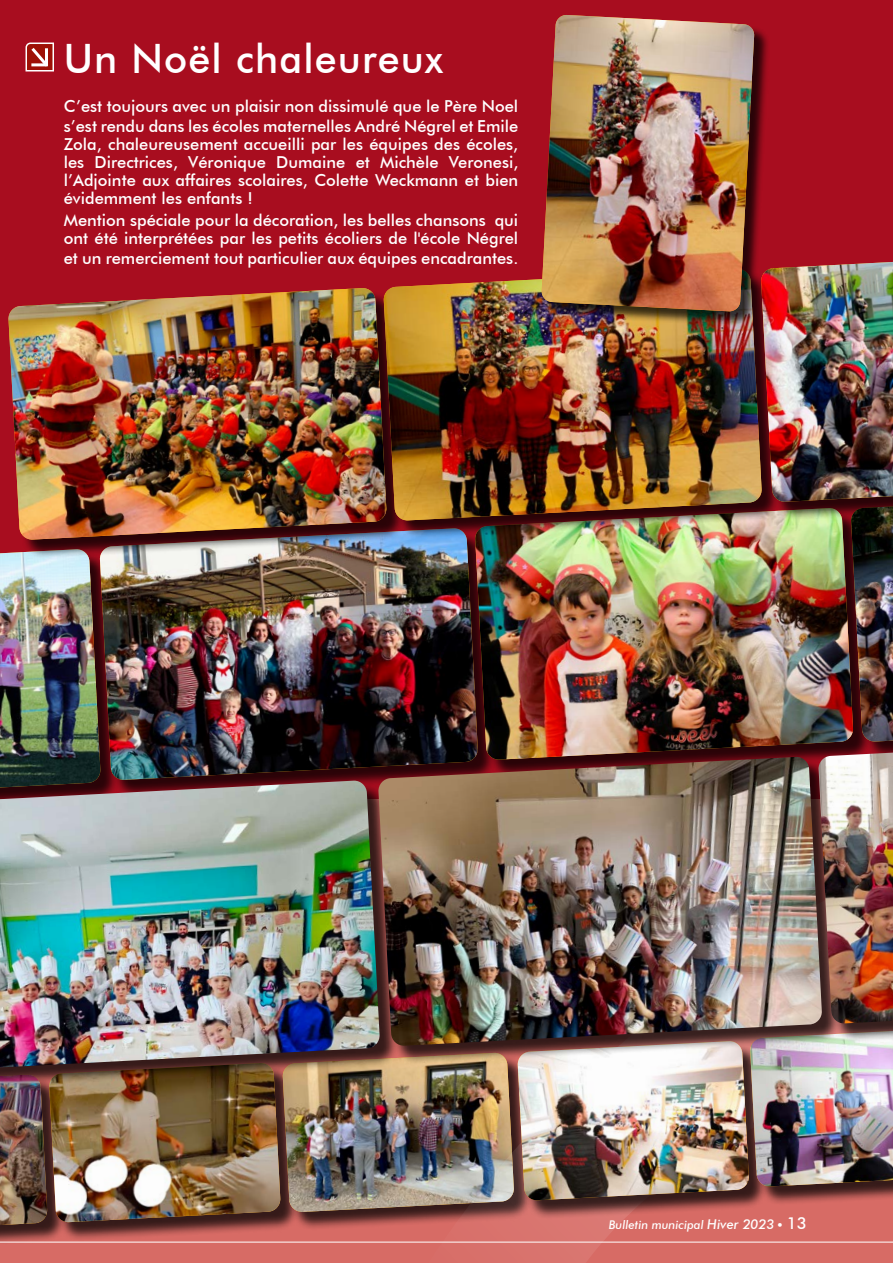
<style>
.page{position:relative;width:893px;height:1263px;background:#fff}
.page>*{position:absolute;margin:0;border:0;box-sizing:border-box;transform-origin:0 0}
.t1{font:500 40.5px "Futura BT";letter-spacing:.03em;color:#fff}
.t2{font:500 16.5px/18px "Futura BT";color:#fff}
.t3{font:italic 500 12px "Futura BT";color:#fff}
.s1{font-size:13.5px}
</style>
<div class="page">
<div style="left:0;top:0;width:893px;height:800px;background:#a80d1f"></div>
<div style="left:0;top:1076px;width:66px;height:177px;background:#000;opacity:.75"></div>
<div style="left:51px;top:1065px;width:248px;height:176px;background:#000;opacity:.75"></div>
<img style="left:0;top:552px;width:101px;height:229px">
<img style="left:100px;top:539px;width:375px;height:241px">
<img style="left:475px;top:539px;width:345px;height:218px">
<div style="left:10px;top:290px;width:395px;height:268px;background:#000;opacity:.75"></div>
<img style="left:8px;top:288px;width:379px;height:252px">
<div style="left:386px;top:271px;width:394px;height:268px;background:#000;opacity:.75"></div>
<img style="left:383px;top:271px;width:378px;height:250px">
<img style="left:761px;top:261px;width:132px;height:481px">
<img style="left:761px;top:262px;width:132px;height:240px">
<svg style="left:25px;top:42px;width:29px;height:30px"></svg>
<hr style="left:45px;top:48px;width:3px;height:18px;background:#fff">
<hr style="left:31px;top:63px;width:17px;height:3px;background:#fff">
<svg style="left:361px;top:1234px;width:532px;height:29px;background:#d86f69"></svg>
<hr style="left:0;top:1242px;width:893px;height:1px;background:#fff">
<div style="left:543px;top:17px;width:227px;height:310px;background:#000;opacity:.75"></div>
<img style="left:541px;top:15px;width:213px;height:297px">
<img style="left:0;top:1065px;width:893px;height:169px">
<img style="left:750px;top:1042px;width:143px;height:145px">
<div style="left:0;top:782px;width:399px;height:306px;background:#000;opacity:.75"></div>
<img style="left:0;top:781px;width:380px;height:286px">
<div style="left:380px;top:759px;width:461px;height:306px;background:#000;opacity:.75"></div>
<img style="left:378px;top:757px;width:444px;height:289px">
<div style="left:820px;top:736px;width:73px;height:306px;background:#000;opacity:.75"></div>
<img style="left:818px;top:753px;width:75px;height:271px">
<h1 class="t1" style="left:64px;top:34px;width:381px">Un Noël chaleureux</h1>
<p class="t2" style="left:64px;top:96px;width:456px;line-height:19.8px">C’est toujours avec un plaisir non dissimulé que le Père Noel s’est rendu dans les écoles maternelles André Négrel et Emile</p>
<p class="t2" style="left:64px;top:135px;width:456px;text-align:justify">Zola, chaleureusement accueilli par les équipes des écoles, les Directrices, Véronique Dumaine et Michèle Veronesi, l’Adjointe aux affaires scolaires, Colette Weckmann et bien évidemment les enfants !</p>
<p class="t2" style="left:64px;top:211px;width:456px">Mention spéciale pour la décoration, les belles chansons qui ont été interprétées par les petits écoliers de l'école Négrel</p>
<p class="t2" style="left:64px;top:249px;width:456px">et un remerciement tout particulier aux équipes encadrantes.</p>
<p class="t3" style="left:609px;top:1217px;width:167px">Bulletin municipal <span class="s1">Hiver 2023</span></p>
<p class="t2" style="left:778px;top:1214px;width:30px">■ 13</p>
</div>
